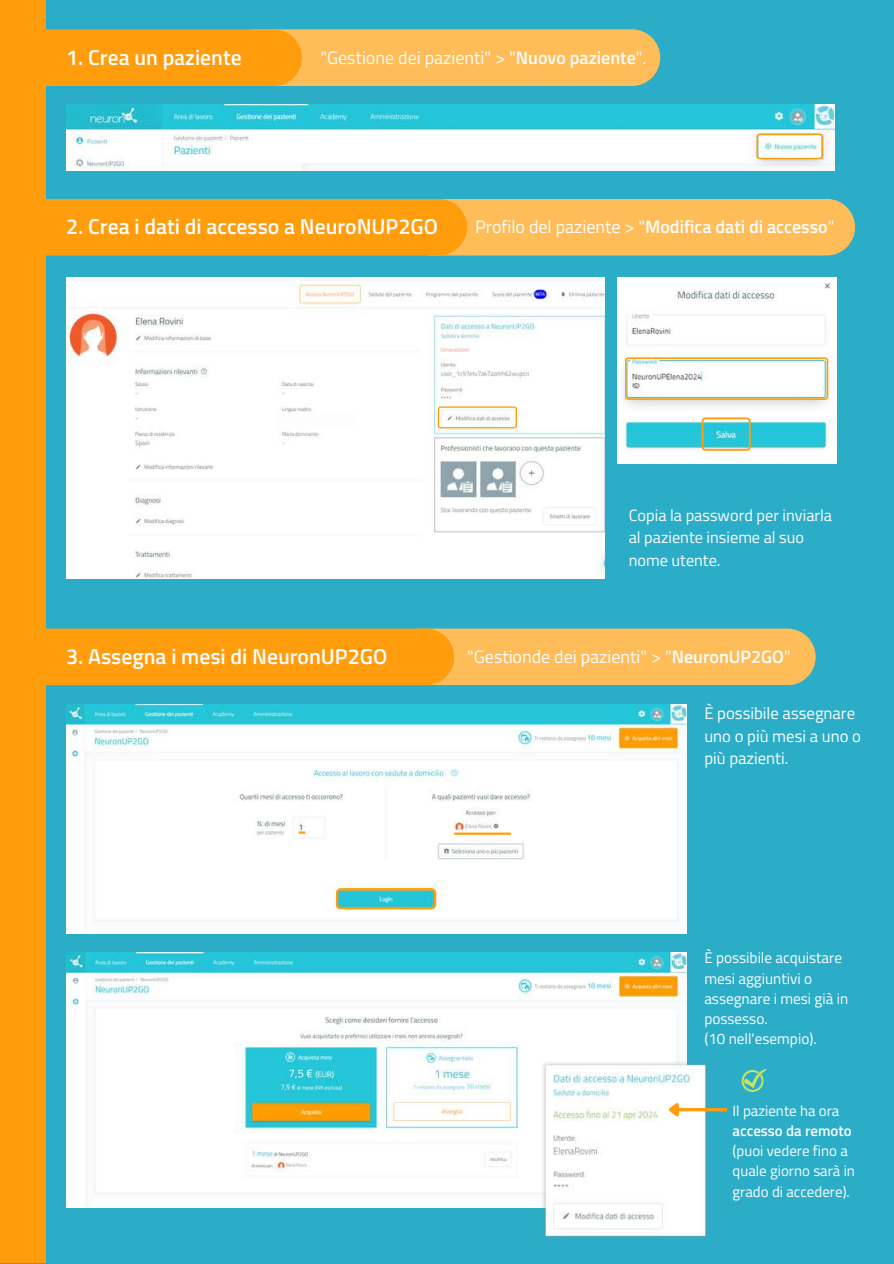
<style>
.page{position:relative;width:894px;height:1264px;background:#fff}
.page>*{position:absolute;margin:0;border:0;box-sizing:border-box;transform-origin:0 0}
.t1{font:600 21.6px "Titillium Web";color:#fdfdfe}
.t2{font:18px "Titillium Web";color:#fdfdfe}
.t3{font:16.65px/22.5px "Titillium Web";color:#fdfdfe}
.t4{font:16.35px/22.5px "Titillium Web";color:#fdfdfe}
.t5{font:15.15px/20.2px "Titillium Web";color:#fdfdfe}
.t6{font:15px/20.2px "Titillium Web";color:#fdfdfe}
.t7{font:600 15px "Titillium Web";color:#fdfdfe}
.s1{font-weight:600}
</style>
<div class="page">
<div style="left:0;top:0;width:893px;height:1263px;background:#2badc8"></div>
<div style="left:228px;top:29px;width:432px;height:57px;background:#ffbd59;border-radius:28px"></div>
<div style="left:16px;top:29px;width:286px;height:57px;background:#ff9d0d;border-radius:28px"></div>
<div style="left:402px;top:199px;width:452px;height:56px;background:#ffbd59;border-radius:28px"></div>
<div style="left:19px;top:199px;width:448px;height:56px;background:#ff9d0d;border-radius:28px"></div>
<img style="left:66px;top:952px;width:620px;height:255px">
<img style="left:539px;top:1058px;width:172px;height:180px">
<svg style="left:681px;top:1107px;width:45px;height:4px"></svg>
<svg style="left:664px;top:1097px;width:17px;height:22px"></svg>
<div style="left:0;top:0;width:46px;height:1262px;background:#ff9d0d"></div>
<img style="left:66px;top:104px;width:767px;height:67px">
<svg style="left:756px;top:133px;width:66px;height:26px"></svg>
<img style="left:617px;top:277px;width:219px;height:186px">
<svg style="left:701px;top:417px;width:49px;height:34px"></svg>
<svg style="left:624px;top:357px;width:204px;height:43px"></svg>
<img style="left:66px;top:704px;width:620px;height:229px">
<svg style="left:335px;top:888px;width:101px;height:21px"></svg>
<svg style="left:298px;top:831px;width:7px;height:2px"></svg>
<hr style="left:454px;top:832px;width:57px;height:2px;background:#ff9d0d">
<svg style="left:741px;top:1069px;width:25px;height:22px"></svg>
<div style="left:392px;top:628px;width:423px;height:57px;background:#ffbd59;border-radius:28px"></div>
<div style="left:19px;top:628px;width:435px;height:57px;background:#ff9d0d;border-radius:28px"></div>
<hr style="left:83px;top:126px;width:76px;height:1px;background:#24b1c8">
<img style="left:66px;top:277px;width:538px;height:301px">
<svg style="left:437px;top:406px;width:80px;height:22px"></svg>
<div style="left:276px;top:413px;width:78px;height:14px;background:#fdfdfd"></div>
<p class="t1" style="left:66px;top:40px;width:177px">1. Crea un paziente</p>
<p class="t2" style="left:320px;top:43px;width:327px">"Gestione dei pazienti" &gt; "<span class="s1">Nuovo paziente</span>".</p>
<p class="t1" style="left:66px;top:210px;width:373px">2. Crea i dati di accesso a NeuroNUP2GO</p>
<p class="t2" style="left:475px;top:212px;width:360px">Profilo del paziente &gt; "<span class="s1">Modifica dati di accesso</span>"</p>
<p class="t1" style="left:66px;top:639px;width:322px">3. Assegna i mesi di NeuronUP2GO</p>
<p class="t4" style="left:628px;top:503px;width:205px">Copia la password per inviarla al paziente insieme al suo nome utente.</p>
<p class="t2" style="left:467px;top:642px;width:325px">"Gestionde dei pazienti" &gt; "<span class="s1">NeuronUP2GO</span>"</p>
<p class="t3" style="left:704px;top:702px;width:158px">È possibile assegnare uno o più mesi a uno o più pazienti.</p>
<p class="t5" style="left:704px;top:947px;width:145px">È possibile acquistare mesi aggiuntivi o assegnare i mesi già in possesso.<br>(10 nell'esempio).</p>
<p class="t6" style="left:732px;top:1099px;width:108px">Il paziente ha ora</p>
<p class="t7" style="left:732px;top:1118px;width:121px">accesso da remoto</p>
<p class="t6" style="left:732px;top:1140px;width:124px">(puoi vedere fino a quale giorno sarà in grado di accedere).</p>
</div>
